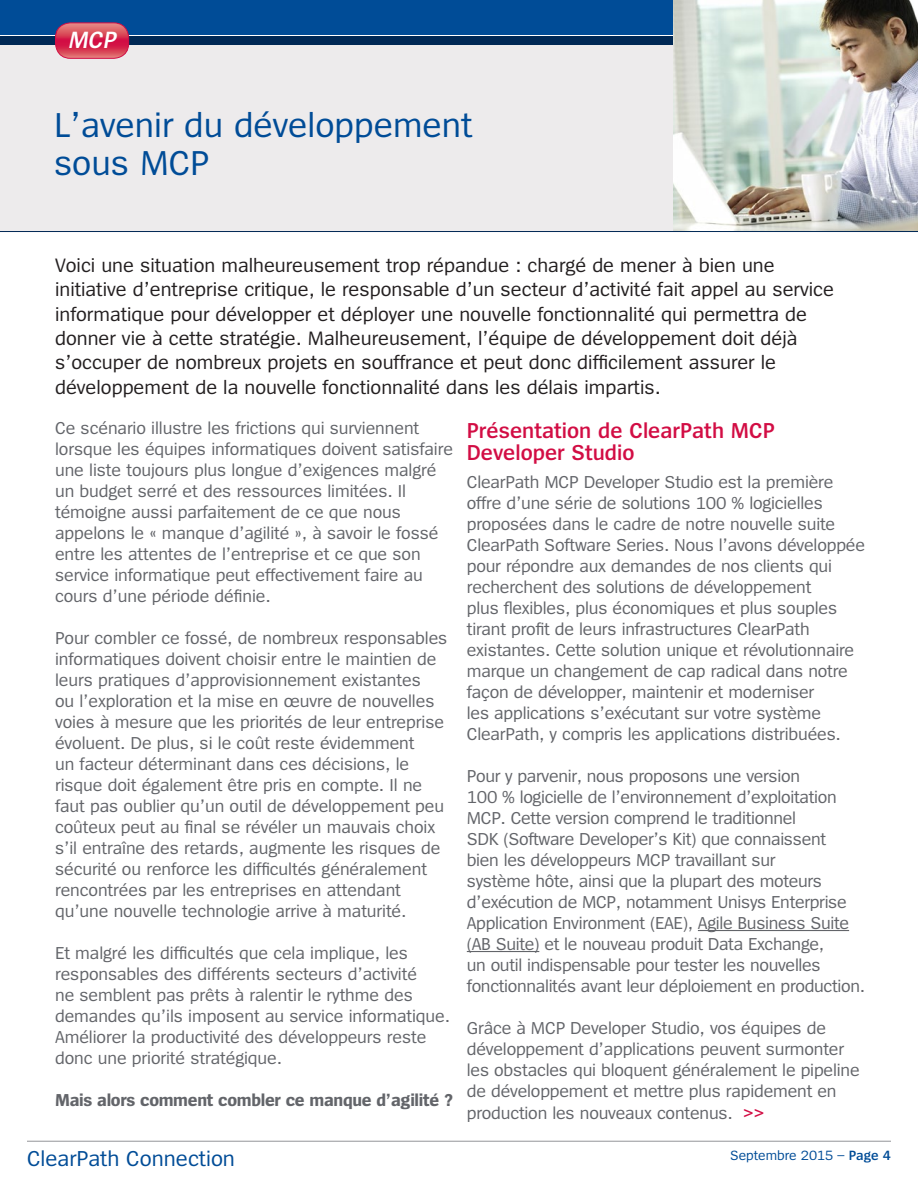
<style>
.page{position:relative;width:918px;height:1188px;background:#fff}
.page>*{position:absolute;margin:0;border:0;box-sizing:border-box;transform-origin:0 0}
.t1{font:36px/37.5px "Spiegel";color:#004c97}
.t2{font:italic 600 24.6px "Spiegel";color:#fff}
.t3{font:600 22.5px/22.5px "Spiegel";color:#d20d44}
.t4{font:22.5px "Spiegel";color:#004c97}
.t5{font:20.25px/24.3px "Spiegel";color:#231f20}
.t6{font:18px/21px "Spiegel";letter-spacing:-.01em;color:#63656a}
.t7{font:700 18px "Spiegel";letter-spacing:-.02em;color:#63656a}
.t8{font:13.95px "Spiegel";color:#004c97}
.s1{font-weight:600;color:#d20d44}
.s2{font-weight:600}
</style>
<div class="page">
<div style="left:0;top:42px;width:917px;height:190px;background:#edebec"></div>
<div style="left:0;top:0;width:918px;height:35px;background:#004c97"></div>
<div style="left:0;top:36px;width:918px;height:9px;background:#002855"></div>
<hr style="left:27px;top:1141px;width:864px;height:1px;background:#939598">
<hr style="left:698px;top:930px;width:151px;height:1px;background:#63656a">
<hr style="left:467px;top:951px;width:72px;height:1px;background:#63656a">
<img style="left:674px;top:0;width:244px;height:231px">
<hr style="left:0;top:231px;width:918px;height:1px;background:#002855">
<svg style="left:57px;top:24px;width:72px;height:33px;background:#d5425c"></svg>
<div style="left:55px;top:22px;width:74px;height:37px;border:1px solid #d20d44;border-radius:15px"></div>
<h2 class="t2" style="left:68px;top:28px;width:54px">MCP</h2>
<h1 class="t1" style="left:54px;top:107px;width:420px">L’avenir du développement sous MCP</h1>
<p class="t5" style="left:55px;top:254px;width:780px">Voici une situation malheureusement trop répandue : chargé de mener à bien une initiative d’entreprise critique, le responsable d’un secteur d’activité fait appel au service informatique pour développer et déployer une nouvelle fonctionnalité qui permettra de donner vie à cette stratégie. Malheureusement, l’équipe de développement doit déjà s’occuper de nombreux projets en souffrance et peut donc difficilement assurer le développement de la nouvelle fonctionnalité dans les délais impartis.</p>
<p class="t6" style="left:55px;top:418px;width:400px">Ce scénario illustre les frictions qui surviennent lorsque les équipes informatiques doivent satisfaire une liste toujours plus longue d’exigences malgré un budget serré et des ressources limitées. Il témoigne aussi parfaitement de ce que nous appelons le « manque d’agilité », à savoir le fossé entre les attentes de l’entreprise et ce que son service informatique peut effectivement faire au cours d’une période définie.</p>
<p class="t6" style="left:55px;top:628px;width:394px">Pour combler ce fossé, de nombreux responsables informatiques doivent choisir entre le maintien de leurs pratiques d’approvisionnement existantes<br>ou l’exploration et la mise en œuvre de nouvelles voies à mesure que les priorités de leur entreprise évoluent. De plus, si le coût reste évidemment<br>un facteur déterminant dans ces décisions, le risque doit également être pris en compte. Il ne faut pas oublier qu’un outil de développement peu coûteux peut au final se révéler un mauvais choix s’il entraîne des retards, augmente les risques de sécurité ou renforce les difficultés généralement rencontrées par les entreprises en attendant qu’une nouvelle technologie arrive à maturité.</p>
<p class="t6" style="left:55px;top:943px;width:397px">Et malgré les difficultés que cela implique, les responsables des différents secteurs d’activité<br>ne semblent pas prêts à ralentir le rythme des demandes qu’ils imposent au service informatique.<br>Améliorer la productivité des développeurs reste donc une priorité stratégique.</p>
<p class="t7" style="left:55px;top:1091px;width:400px">Mais alors comment combler ce manque d’agilité ?</p>
<p class="t3" style="left:467px;top:420px;width:310px">Présentation de ClearPath MCP<br>Developer Studio</p>
<p class="t6" style="left:467px;top:472px;width:400px">ClearPath MCP Developer Studio est la première offre d’une série de solutions 100 % logicielles proposées dans le cadre de notre nouvelle suite ClearPath Software Series. Nous l’avons développée pour répondre aux demandes de nos clients qui recherchent des solutions de développement<br>plus flexibles, plus économiques et plus souples tirant profit de leurs infrastructures ClearPath existantes. Cette solution unique et révolutionnaire marque un changement de cap radical dans notre façon de développer, maintenir et moderniser<br>les applications s’exécutant sur votre système ClearPath, y compris les applications distribuées.</p>
<p class="t6" style="left:467px;top:766px;width:400px">Pour y parvenir, nous proposons une version<br>100 % logicielle de l’environnement d’exploitation MCP. Cette version comprend le traditionnel<br>SDK (Software Developer’s Kit) que connaissent<br>bien les développeurs MCP travaillant sur<br>système hôte, ainsi que la plupart des moteurs d’exécution de MCP, notamment Unisys Enterprise Application Environment (EAE), Agile Business Suite (AB Suite) et le nouveau produit Data Exchange,<br>un outil indispensable pour tester les nouvelles fonctionnalités avant leur déploiement en production.</p>
<p class="t6" style="left:467px;top:1018px;width:394px;line-height:21.5px">Grâce à MCP Developer Studio, vos équipes de développement d’applications peuvent surmonter les obstacles qui bloquent généralement le pipeline de développement et mettre plus rapidement en production les nouveaux contenus. <span class="s1">&gt;&gt;</span></p>
<p class="t4" style="left:27px;top:1148px;width:210px">ClearPath Connection</p>
<p class="t8" style="left:730px;top:1148px;width:162px">Septembre 2015 – <span class="s2">Page 4</span></p>
</div>
